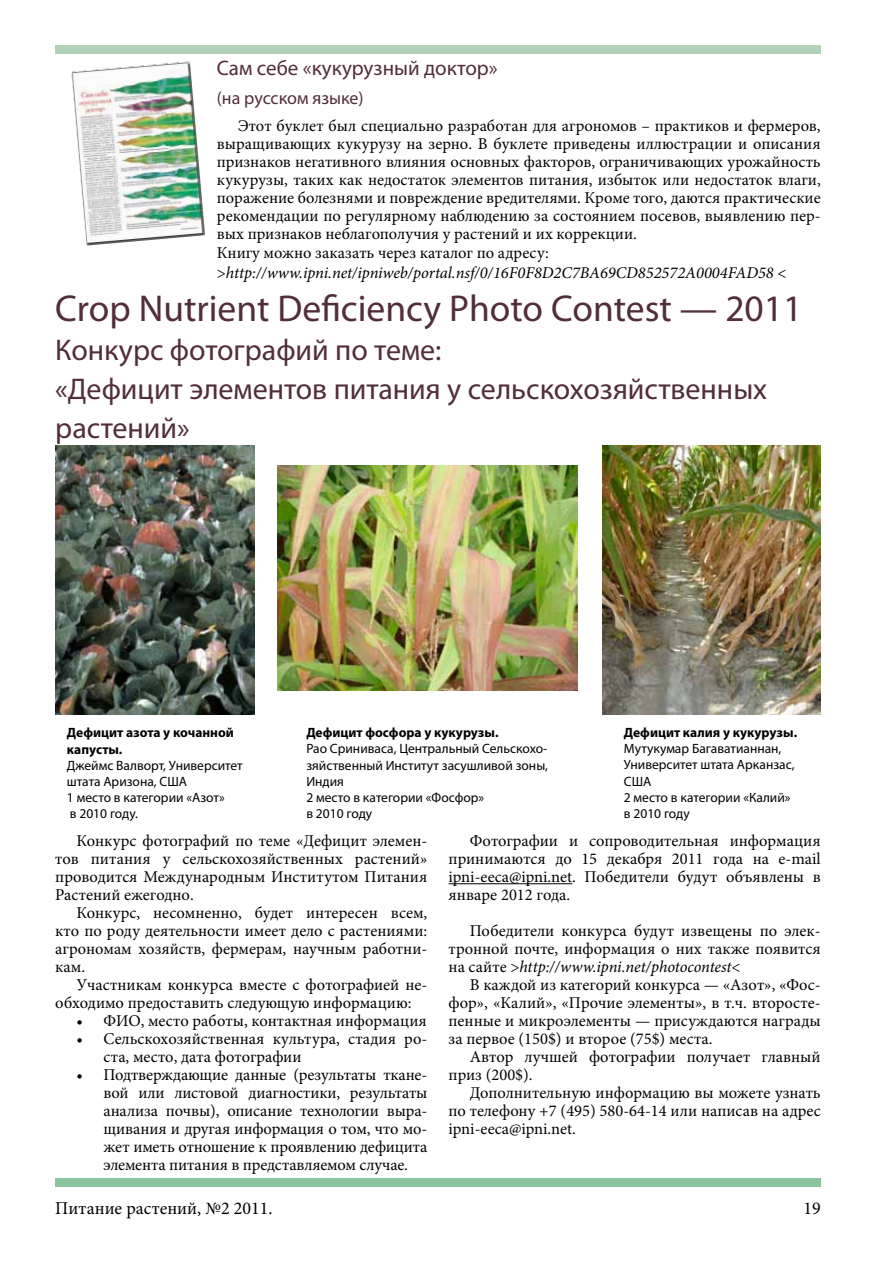
<style>
.page{position:relative;width:893px;height:1263px;background:#fff}
.page>*{position:absolute;margin:0;border:0;box-sizing:border-box;transform-origin:0 0}
.t1{font:37.5px "Myriad Pro";color:#512e39}
.t2{font:30px/39px "Myriad Pro";color:#512e39}
.t3{font:21px "Myriad Pro";color:#512e39}
.t4{font:18px "Minion Pro";color:#000}
.t5{font:18px "Myriad Pro";color:#512e39}
.t6{font:16.5px/18px "Minion Pro";color:#000;text-align:justify}
.t7{font:italic 16.5px/19.8px "Minion Pro";color:#000}
.t8{font:13.5px/16.2px "Myriad Pro";color:#000}
.t9{font:700 13.5px/16.2px "Myriad Pro";color:#000}
.s1{font-style:normal}
.s2{font-style:italic}
</style>
<div class="page">
<div style="left:56px;top:45px;width:764px;height:9px;background:#b0d2b8"></div>
<div style="left:55px;top:1178px;width:766px;height:9px;background:#8bc5a0"></div>
<img style="left:71px;top:61px;width:134px;height:185px">
<hr style="left:449px;top:883px;width:123px;height:1px;background:#000">
<img style="left:603px;top:445px;width:218px;height:270px">
<img style="left:55px;top:445px;width:199px;height:270px">
<img style="left:277px;top:465px;width:300px;height:225px">
<p class="t3" style="left:217px;top:55px;width:282px">Сам себе «кукурузный доктор»</p>
<p class="t5" style="left:217px;top:87px;width:148px">(на русском языке)</p>
<p class="t6" style="left:217px;top:116px;width:605px;text-indent:21px">Этот буклет был специально разработан для агрономов – практиков и фермеров, выращивающих кукурузу на зерно. В буклете приведены иллюстрации и описания признаков негативного влияния основных факторов, ограничивающих урожайность кукурузы, таких как недостаток элементов питания, избыток или недостаток влаги, поражение болезнями и повреждение вредителями. Кроме того, даются практические рекомендации по регулярному наблюдению за состоянием посевов, выявлению пер&shy;вых признаков неблагополучия у растений и их коррекции.</p>
<p class="t7" style="left:217px;top:243px;width:571px"><span class="s1">Книгу можно заказать через каталог по адресу: &gt;</span>http://www.ipni.net/ipniweb/portal.nsf/0/16F0F8D2C7BA69CD852572A0004FAD58 <span class="s1">&lt;</span></p>
<h1 class="t1" style="left:55px;top:285px;width:749px">Crop Nutrient Deficiency Photo Contest — 2011</h1>
<h2 class="t2" style="left:55px;top:330px;width:713px">Конкурс фотографий по теме:<br>«Дефицит элементов питания у сельскохозяйственных растений»</h2>
<p class="t9" style="left:67px;top:724px;width:169px">Дефицит азота у кочанной капусты.</p>
<p class="t8" style="left:67px;top:757px;width:177px">Джеймс Валворт, Университет штата Аризона, США<br>1 место в категории «Азот»<br>в 2010 году.</p>
<p class="t9" style="left:306px;top:724px;width:194px">Дефицит фосфора у кукурузы.</p>
<p class="t8" style="left:306px;top:740px;width:243px">Рао Сриниваса, Центральный Сельскохо&shy;зяйственный Институт засушливой зоны,<br>Индия<br>2 место в категории «Фосфор»<br>в 2010 году</p>
<p class="t9" style="left:624px;top:724px;width:175px">Дефицит калия у кукурузы.</p>
<p class="t8" style="left:624px;top:740px;width:172px">Мутукумар Багаватианнан,<br>Университет штата Арканзас,<br>США<br>2 место в категории «Калий» в 2010 году</p>
<p class="t6" style="left:55px;top:832px;width:374px;text-indent:21px">Конкурс фотографий по теме «Дефицит элемен&shy;тов питания у сельскохозяйственных растений» проводится Международным Институтом Питания Растений ежегодно.</p>
<p class="t6" style="left:55px;top:904px;width:374px;text-indent:21px">Конкурс, несомненно, будет интересен всем, кто по роду деятельности имеет дело с растениями: агрономам хозяйств, фермерам, научным работни&shy;кам.</p>
<p class="t6" style="left:55px;top:976px;width:374px;text-indent:21px">Участникам конкурса вместе с фотографией не&shy;обходимо предоставить следующую информацию:</p>
<p class="t6" style="left:77px;top:1012px;width:352px">• ФИО, место работы, контактная информация</p>
<p class="t6" style="left:104px;top:1030px;width:325px;text-indent:-27px">• Сельскохозяйственная культура, стадия ро&shy;ста, место, дата фотографии</p>
<p class="t6" style="left:104px;top:1066px;width:325px;text-indent:-27px">• Подтверждающие данные (результаты ткане&shy;вой или листовой диагностики, результаты анализа почвы), описание технологии выра&shy;щивания и другая информация о том, что мо&shy;жет иметь отношение к проявлению дефицита элемента питания в представляемом случае.</p>
<p class="t6" style="left:449px;top:832px;width:374px;text-indent:21px">Фотографии и сопроводительная информация принимаются до 15 декабря 2011 года на e-mail ipni-eeca@ipni.net. Победители будут объявлены в январе 2012 года.</p>
<p class="t6" style="left:449px;top:922px;width:374px;text-indent:21px">Победители конкурса будут извещены по элек&shy;тронной почте, информация о них также появится на сайте &gt;<span class="s2">http://www.ipni.net/photocontest</span>&lt;</p>
<p class="t6" style="left:449px;top:976px;width:374px;text-indent:21px">В каждой из категорий конкурса — «Азот», «Фос&shy;фор», «Калий», «Прочие элементы», в т.ч. второсте&shy;пенные и микроэлементы — присуждаются награды за первое (150$) и второе (75$) места.</p>
<p class="t6" style="left:449px;top:1048px;width:374px;text-indent:21px">Автор лучшей фотографии получает главный приз (200$).</p>
<p class="t6" style="left:449px;top:1084px;width:374px;text-indent:21px">Дополнительную информацию вы можете узнать по телефону +7 (495) 580-64-14 или написав на адрес ipni-eeca@ipni.net.</p>
<p class="t4" style="left:55px;top:1196px;width:219px">Питание растений, №2 2011.</p>
<p class="t4" style="left:803px;top:1196px;width:19px">19</p>
</div>
